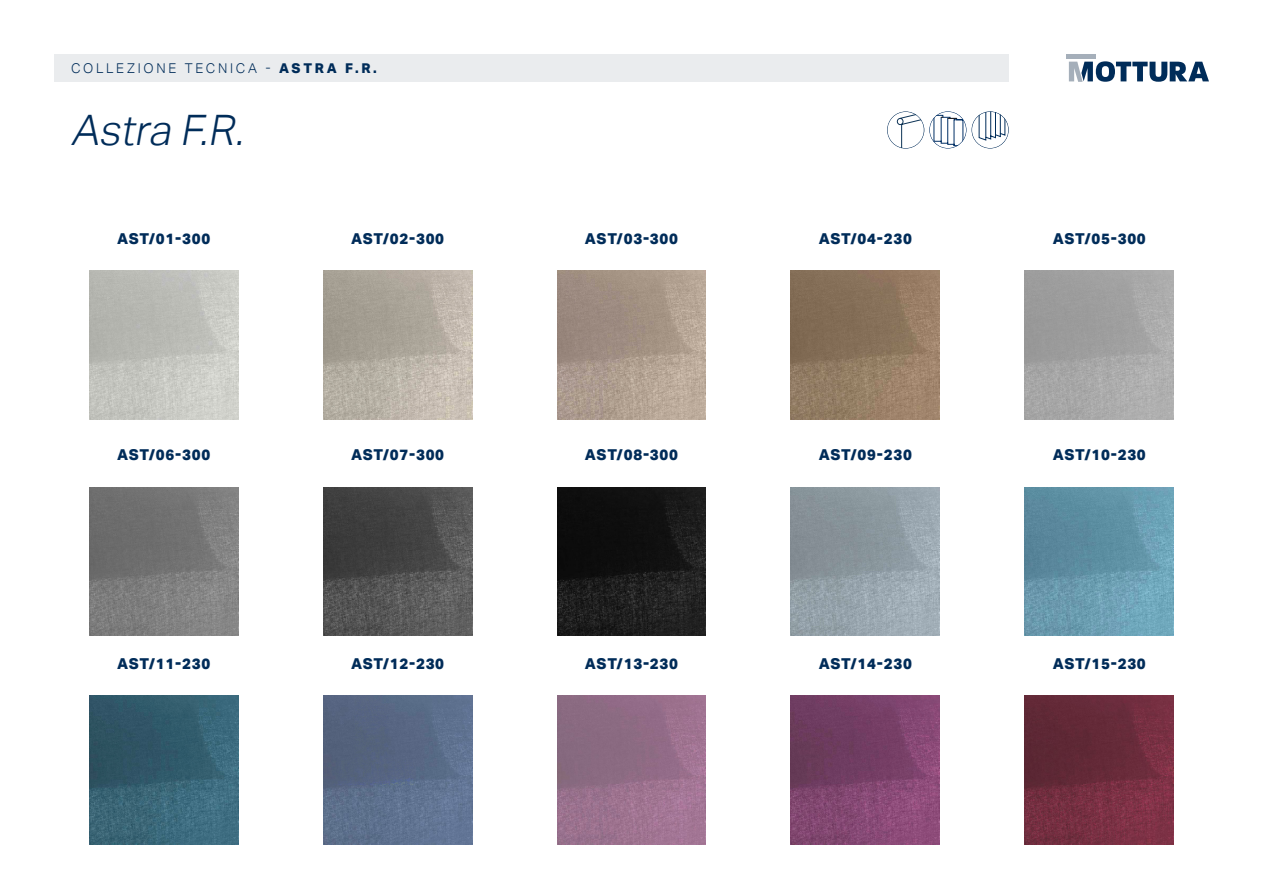
<style>
.page{position:relative;width:1263px;height:893px;background:#fff}
.page>*{position:absolute;margin:0;border:0;box-sizing:border-box;transform-origin:0 0}
.t1{font:italic 300 42px "Aktiv Grotesk";color:#002c59}
.t2{font:800 15px "Aktiv Grotesk";letter-spacing:.05em;color:#002c59}
.t3{font:300 13.5px "Aktiv Grotesk";letter-spacing:.2em;color:#002c59}
.s1{font-weight:800}
</style>
<div class="page">
<div style="left:54px;top:54px;width:955px;height:28px;background:#eaecee"></div>
<hr style="left:1066px;top:54px;width:29px;height:4px;background:#a5afba">
<svg style="left:1069px;top:61px;width:140px;height:21px"></svg>
<svg style="left:897px;top:113px;width:27px;height:34px"></svg>
<div style="left:887px;top:111px;width:37px;height:38px;border:1px solid #002c59;border-radius:50%"></div>
<div style="left:929px;top:111px;width:37px;height:38px;border:1px solid #002f65;border-radius:50%"></div>
<svg style="left:933px;top:115px;width:30px;height:31px"></svg>
<div style="left:971px;top:111px;width:38px;height:38px;border:1px solid #002c59;border-radius:50%"></div>
<svg style="left:978px;top:111px;width:27px;height:30px"></svg>
<img style="left:89px;top:271px;width:149px;height:148px">
<img style="left:323px;top:271px;width:149px;height:148px">
<img style="left:557px;top:271px;width:149px;height:148px">
<img style="left:791px;top:271px;width:149px;height:148px">
<img style="left:1025px;top:271px;width:149px;height:148px">
<img style="left:89px;top:487px;width:149px;height:149px">
<img style="left:323px;top:487px;width:149px;height:149px">
<img style="left:557px;top:487px;width:149px;height:149px">
<img style="left:791px;top:487px;width:149px;height:149px">
<img style="left:1025px;top:487px;width:149px;height:149px">
<img style="left:89px;top:696px;width:149px;height:149px">
<img style="left:323px;top:696px;width:149px;height:149px">
<img style="left:557px;top:696px;width:149px;height:149px">
<img style="left:791px;top:696px;width:149px;height:149px">
<img style="left:1025px;top:696px;width:149px;height:149px">
<p class="t3" style="left:71px;top:60px;width:307px">COLLEZIONE TECNICA - <span class="s1">ASTRA F.R.</span></p>
<p class="t1" style="left:71px;top:106px;width:188px">AstraF.R.</p>
<p class="t2" style="left:117px;top:230px;width:95px">AST/01-300</p>
<p class="t2" style="left:351px;top:230px;width:95px">AST/02-300</p>
<p class="t2" style="left:585px;top:230px;width:95px">AST/03-300</p>
<p class="t2" style="left:819px;top:230px;width:95px">AST/04-230</p>
<p class="t2" style="left:1053px;top:230px;width:95px">AST/05-300</p>
<p class="t2" style="left:117px;top:446px;width:95px">AST/06-300</p>
<p class="t2" style="left:351px;top:446px;width:95px">AST/07-300</p>
<p class="t2" style="left:585px;top:446px;width:95px">AST/08-300</p>
<p class="t2" style="left:819px;top:446px;width:95px">AST/09-230</p>
<p class="t2" style="left:1053px;top:446px;width:95px">AST/10-230</p>
<p class="t2" style="left:117px;top:655px;width:95px">AST/11-230</p>
<p class="t2" style="left:351px;top:655px;width:95px">AST/12-230</p>
<p class="t2" style="left:585px;top:655px;width:95px">AST/13-230</p>
<p class="t2" style="left:819px;top:655px;width:95px">AST/14-230</p>
<p class="t2" style="left:1053px;top:655px;width:95px">AST/15-230</p>
</div>
